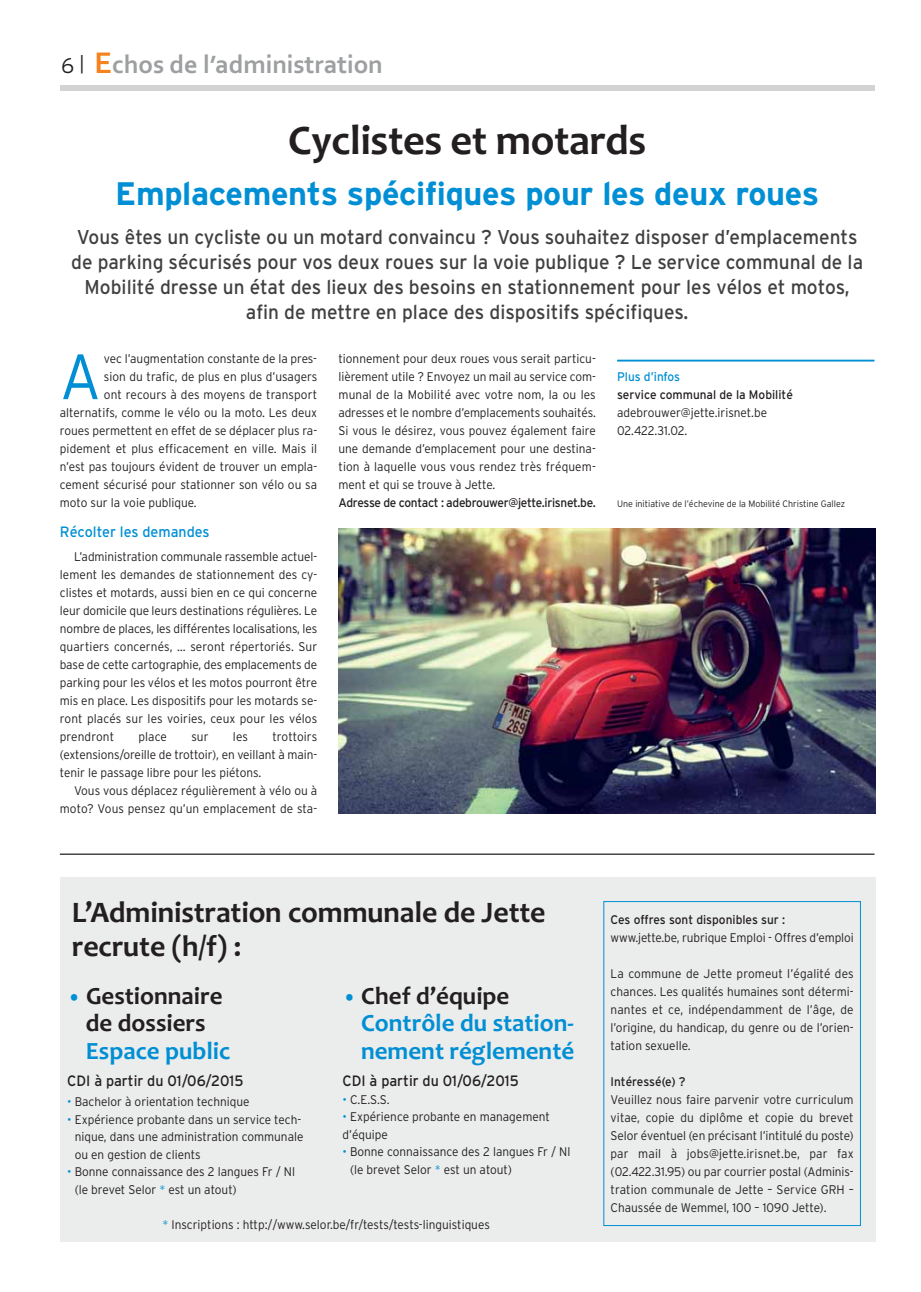
<style>
.page{position:relative;width:921px;height:1292px;background:#fff}
.page>*{position:absolute;margin:0;border:0;box-sizing:border-box;transform-origin:0 0}
.t1{font:300 63.88px "Interstate";color:#008fd4;scale:.95 1}
.t2{font:700 42.5px "Candara";letter-spacing:-.01em;color:#231f20}
.t3{font:700 32.5px "Interstate";letter-spacing:-.01em;color:#008fd4}
.t4{font:700 30px/33.8px "Candara";letter-spacing:-.005em;color:#231f20}
.t5{font:700 26.25px "Corbel";color:#9d9fa1}
.t6{font:700 25px/27.5px "Candara";color:#008fd4}
.t7{font:700 25px/27.5px "Candara";color:#231f20;text-align:center}
.t8{font:20px/25px "Interstate";color:#404041;text-align:center;scale:.95 1}
.t9{font:15px "Interstate";color:#231f20;scale:.95 1}
.t10{font:15px "Interstate";color:#008fd4;scale:.95 1}
.t11{font:300 12.5px/18px "Interstate";color:#231f20;text-align:justify;scale:.95 1}
.t12{font:12.5px "Interstate";letter-spacing:-.01em;color:#231f20;scale:.95 1}
.t13{font:12.5px "Interstate";color:#008fd4;scale:.95 1}
.t14{font:300 9.38px "Interstate";color:#231f20;scale:.95 1}
.s1{font-family:"Interstate";font-weight:300;font-size:21.25px;color:#231f20}
.s2{font-family:"Interstate";font-weight:300;font-size:18.75px;color:#231f20}
.s3{font-size:31.25px;color:#f5821f}
.s4{font-size:21.25px;color:#008fd4}
.s5{color:#008fd4}
.s6{font-size:21.25px}
.s7{color:#231f20}
</style>
<div class="page">
<div style="left:60px;top:85px;width:814px;height:5px;background:#d1d3d4"></div>
<hr style="left:617px;top:359px;width:257px;height:2px;background:#008fd4">
<hr style="left:60px;top:853px;width:814px;height:1px;background:#231f20">
<img style="left:339px;top:529px;width:536px;height:284px">
<div style="left:60px;top:877px;width:815px;height:364px;background:#ebecec"></div>
<h3 class="t5" style="left:61px;top:49px;width:323px"><span class="s1">6</span> <span class="s2">|</span> <span class="s3">E</span>chos de l’administration</h3>
<h2 class="t2" style="left:288px;top:125px;width:360px">Cyclistes et motards</h2>
<h3 class="t3" style="left:115px;top:181px;width:705px">Emplacements spécifiques pour les deux roues</h3>
<p class="t8" style="left:71px;top:226px;width:835px">Vous êtes un cycliste ou un motard convaincu ? Vous souhaitez disposer d’emplacements de parking sécurisés pour vos deux roues sur la voie publique ? Le service communal de la Mobilité dresse un état des lieux des besoins en stationnement pour les vélos et motos, afin de mettre en place des dispositifs spécifiques.</p>
<h1 class="t1" style="left:60px;top:352px;width:45px">A</h1>
<p class="t11" style="left:104px;top:351px;width:226px">vec l’augmentation constante de la pres-</p>
<p class="t11" style="left:338px;top:351px;width:272px">tionnement pour deux roues vous serait particu&shy;lièrement utile ? Envoyez un mail au service com&shy;munal de la Mobilité avec votre nom, la ou les adresses et le nombre d’emplacements souhaités.<br>Si vous le désirez, vous pouvez également faire une demande d’emplacement pour une destina&shy;tion à laquelle vous vous rendez très fréquem&shy;ment et qui se trouve à Jette.</p>
<p class="t12" style="left:338px;top:498px;width:272px">Adresse de contact : adebrouwer@jette.irisnet.be.</p>
<p class="t13" style="left:617px;top:372px;width:68px">Plus d’infos</p>
<p class="t12" style="left:617px;top:390px;width:186px">service communal de la Mobilité</p>
<p class="t11" style="left:617px;top:405px;width:159px">adebrouwer@jette.irisnet.be<br>02.422.31.02.</p>
<p class="t11" style="left:104px;top:369px;width:226px">sion du trafic, de plus en plus d’usagers</p>
<p class="t11" style="left:104px;top:387px;width:226px">ont recours à des moyens de transport</p>
<p class="t11" style="left:60px;top:405px;width:272px">alternatifs, comme le vélo ou la moto. Les deux</p>
<p class="t11" style="left:60px;top:423px;width:272px">roues permettent en effet de se déplacer plus ra-</p>
<p class="t11" style="left:60px;top:441px;width:272px">pidement et plus efficacement en ville. Mais il</p>
<p class="t11" style="left:60px;top:459px;width:272px">n’est pas toujours évident de trouver un empla-</p>
<p class="t11" style="left:60px;top:477px;width:272px">cement sécurisé pour stationner son vélo ou sa</p>
<p class="t11" style="left:60px;top:495px;width:146px">moto sur la voie publique.</p>
<p class="t10" style="left:60px;top:526px;width:159px">Récolter les demandes</p>
<p class="t11" style="left:60px;top:549px;width:273px;text-indent:14px">L’administration communale rassemble actuel&shy;lement les demandes de stationnement des cy&shy;clistes et motards, aussi bien en ce qui concerne leur domicile que leurs destinations régulières. Le nombre de places, les différentes localisations, les quartiers concernés, … seront répertoriés. Sur base de cette cartographie, des emplacements de parking pour les vélos et les motos pourront être mis en place. Les dispositifs pour les motards se&shy;ront placés sur les voiries, ceux pour les vélos prendront</p>
<p class="t14" style="left:617px;top:500px;width:241px">Une initiative de l’échevine de la Mobilité Christine Gallez</p>
<p class="t11" style="left:60px;top:729px;width:272px;text-indent:212px">trottoirs (extensions/oreille de trottoir), en veillant à main&shy;tenir le passage libre pour les piétons.</p>
<p class="t11" style="left:60px;top:783px;width:272px;text-align:right">Vous vous déplacez régulièrement à vélo ou à moto? Vous pensez qu’un emplacement de sta-</p>
<p class="t11" style="left:138px;top:729px;width:32px">place</p>
<p class="t11" style="left:191px;top:729px;width:20px">sur</p>
<p class="t11" style="left:233px;top:729px;width:17px">les</p>
<h3 class="t4" style="left:72px;top:898px;width:475px">L’Administration communale de Jette recrute (h/f) :</h3>
<h3 class="t7" style="left:67px;top:984px;width:157px"><span class="s4">•</span> Gestionnaire de dossiers</h3>
<h3 class="t6" style="left:86px;top:1039px;width:146px">Espace public</h3>
<p class="t9" style="left:67px;top:1075px;width:187px">CDI à partir du 01/06/2015</p>
<p class="t11" style="left:67px;top:1093px;width:193px"><span class="s5">•</span> Bachelor à orientation technique</p>
<p class="t11" style="left:75px;top:1111px;width:242px;line-height:17.5px;text-align:left;text-indent:-7px"><span class="s5">•</span> Expérience probante dans un service tech&shy;nique, dans une administration communale ou en gestion de clients</p>
<p class="t11" style="left:75px;top:1164px;width:233px;line-height:17.5px;text-indent:-7px"><span class="s5">•</span> Bonne connaissance des 2 langues Fr / Nl (le brevet Selor <span class="s5">*</span> est un atout)</p>
<h3 class="t6" style="left:361px;top:984px;width:215px;text-indent:-19px"><span class="s6">•</span> <span class="s7">Chef d’équipe<br></span>Contrôle du station&shy;nement réglementé</h3>
<p class="t9" style="left:342px;top:1075px;width:187px">CDI à partir du 01/06/2015</p>
<p class="t11" style="left:342px;top:1091px;width:51px"><span class="s5">•</span> C.E.S.S.</p>
<p class="t11" style="left:342px;top:1109px;width:220px;line-height:17.5px"><span class="s5">•</span> Expérience probante en management d’équipe</p>
<p class="t11" style="left:350px;top:1144px;width:233px;line-height:17.5px;text-indent:-7px"><span class="s5">•</span> Bonne connaissance des 2 langues Fr / Nl (le brevet Selor <span class="s5">*</span> est un atout)</p>
<p class="t11" style="left:162px;top:1216px;width:346px"><span class="s5">*</span> Inscriptions : http://www.selor.be/fr/tests/tests-linguistiques</p>
<p class="t12" style="left:610px;top:914px;width:185px">Ces offres sont disponibles sur :</p>
<p class="t11" style="left:610px;top:929px;width:257px">www.jette.be, rubrique Emploi - Offres d’emploi</p>
<p class="t11" style="left:610px;top:965px;width:257px">La commune de Jette promeut l’égalité des chances. Les qualités humaines sont détermi&shy;nantes et ce, indépendamment de l’âge, de l’origine, du handicap, du genre ou de l’orien&shy;tation sexuelle.</p>
<p class="t12" style="left:610px;top:1076px;width:80px">Intéressé(e) ?</p>
<p class="t11" style="left:610px;top:1091px;width:257px">Veuillez nous faire parvenir votre curriculum vitae, copie du diplôme et copie du brevet Selor éventuel (en précisant l’intitulé du poste) par mail à jobs@jette.irisnet.be, par fax (02.422.31.95) ou par courrier postal (Adminis&shy;tration communale de Jette – Service GRH – Chaussée de Wemmel, 100 – 1090 Jette).</p>
</div>
